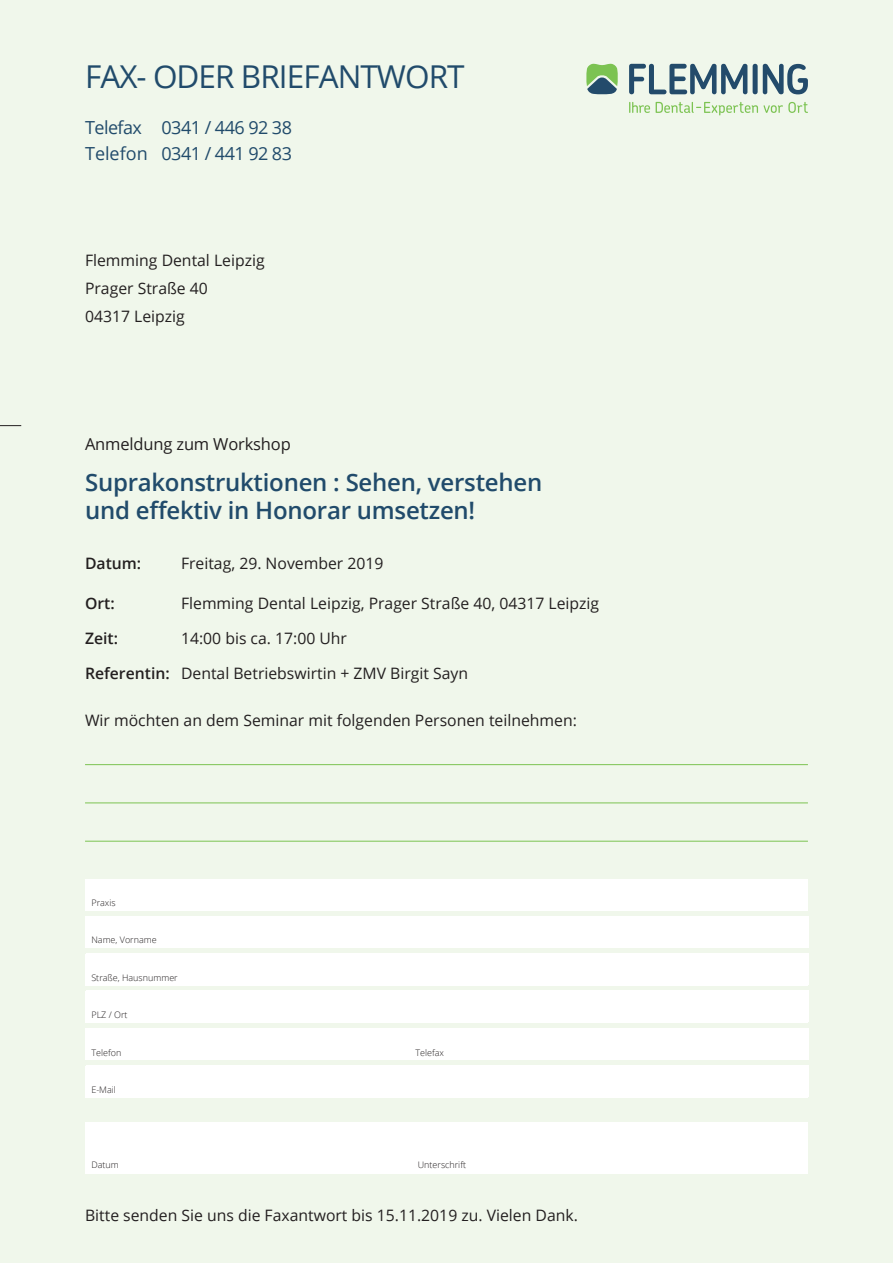
<style>
.page{position:relative;width:893px;height:1263px;background:#f0f7eb}
.page>*{position:absolute;margin:0;border:0;box-sizing:border-box;transform-origin:0 0}
.t1{font:31.5px "Open Sans";letter-spacing:-.03em;color:#214b6b}
.t2{font:600 24px "Open Sans";letter-spacing:-.01em;color:#214b6b}
.t3{font:18px "Open Sans";letter-spacing:-.03em;color:#214b6b}
.t4{font:16.5px "Open Sans";letter-spacing:-.01em;color:#231f20}
.t5{font:15.75px "Open Sans";color:#231f20}
.t6{font:600 15.75px "Open Sans";color:#231f20}
.t7{font:300 9px "Open Sans";color:#231f20}
.s1{font-weight:600}
</style>
<div class="page">
<div style="left:86px;top:953px;width:723px;height:32px;background:#fff"></div>
<div style="left:86px;top:990px;width:723px;height:32px;background:#fff"></div>
<div style="left:86px;top:1065px;width:723px;height:32px;background:#fff"></div>
<div style="left:85px;top:879px;width:723px;height:32px;background:#fff"></div>
<div style="left:85px;top:916px;width:723px;height:32px;background:#fff"></div>
<div style="left:85px;top:954px;width:723px;height:31px;background:#fff"></div>
<div style="left:85px;top:991px;width:723px;height:32px;background:#fff"></div>
<div style="left:85px;top:1028px;width:723px;height:32px;background:#fff"></div>
<div style="left:85px;top:1066px;width:723px;height:32px;background:#fff"></div>
<div style="left:85px;top:1122px;width:723px;height:52px;background:#fff"></div>
<hr style="left:85px;top:764px;width:723px;height:1px;background:#7cc352">
<hr style="left:85px;top:802px;width:723px;height:1px;background:#7cc352">
<hr style="left:85px;top:841px;width:723px;height:1px;background:#7cc352">
<svg style="left:0;top:425px;width:21px;height:1px"></svg>
<svg style="left:629px;top:64px;width:118px;height:30px;background:#92a8b0"></svg>
<svg style="left:753px;top:64px;width:55px;height:30px;background:#889faa"></svg>
<svg style="left:629px;top:102px;width:21px;height:11px"></svg>
<svg style="left:656px;top:102px;width:152px;height:13px;background:#d5ebc8"></svg>
<svg style="left:586px;top:64px;width:32px;height:30px"></svg>
<p class="t1" style="left:85px;top:55px;width:381px">FAX- ODER BRIEFANTWORT</p>
<p class="t3" style="left:85px;top:116px;width:208px">Telefax 0341 / 446 92 38</p>
<p class="t3" style="left:85px;top:141px;width:208px">Telefon 0341 / 441 92 83</p>
<p class="t5" style="left:85px;top:250px;width:181px">Flemming Dental Leipzig</p>
<p class="t5" style="left:85px;top:277px;width:124px">Prager Straße 40</p>
<p class="t5" style="left:85px;top:305px;width:101px">04317 Leipzig</p>
<p class="t4" style="left:85px;top:433px;width:207px">Anmeldung zum Workshop</p>
<p class="t2" style="left:85px;top:466px;width:459px">Suprakonstruktionen : Sehen, verstehen</p>
<p class="t2" style="left:85px;top:494px;width:392px">und effektiv in Honorar umsetzen!</p>
<p class="t6" style="left:85px;top:552px;width:58px">Datum:</p>
<p class="t5" style="left:181px;top:552px;width:204px">Freitag, 29. November 2019</p>
<p class="t6" style="left:85px;top:592px;width:31px">Ort:</p>
<p class="t5" style="left:181px;top:592px;width:420px">Flemming Dental Leipzig, Prager Straße 40, 04317 Leipzig</p>
<p class="t6" style="left:85px;top:627px;width:35px">Zeit:</p>
<p class="t5" style="left:181px;top:627px;width:167px">14:00 bis ca. 17:00 Uhr</p>
<p class="t5" style="left:85px;top:662px;width:385px"><span class="s1">Referentin:</span> Dental Betriebswirtin + ZMV Birgit Sayn</p>
<p class="t5" style="left:85px;top:709px;width:493px">Wir möchten an dem Seminar mit folgenden Personen teilnehmen:</p>
<p class="t7" style="left:91px;top:896px;width:26px">Praxis</p>
<p class="t7" style="left:91px;top:934px;width:67px">Name, Vorname</p>
<p class="t7" style="left:91px;top:971px;width:88px">Straße, Hausnummer</p>
<p class="t7" style="left:91px;top:1009px;width:38px">PLZ / Ort</p>
<p class="t7" style="left:91px;top:1046px;width:31px">Telefon</p>
<p class="t7" style="left:415px;top:1046px;width:30px">Telefax</p>
<p class="t7" style="left:91px;top:1084px;width:26px">E-Mail</p>
<p class="t7" style="left:91px;top:1159px;width:29px">Datum</p>
<p class="t7" style="left:418px;top:1159px;width:50px">Unterschrift</p>
<p class="t5" style="left:85px;top:1204px;width:494px">Bitte senden Sie uns die Faxantwort bis 15.11.2019 zu. Vielen Dank.</p>
</div>
